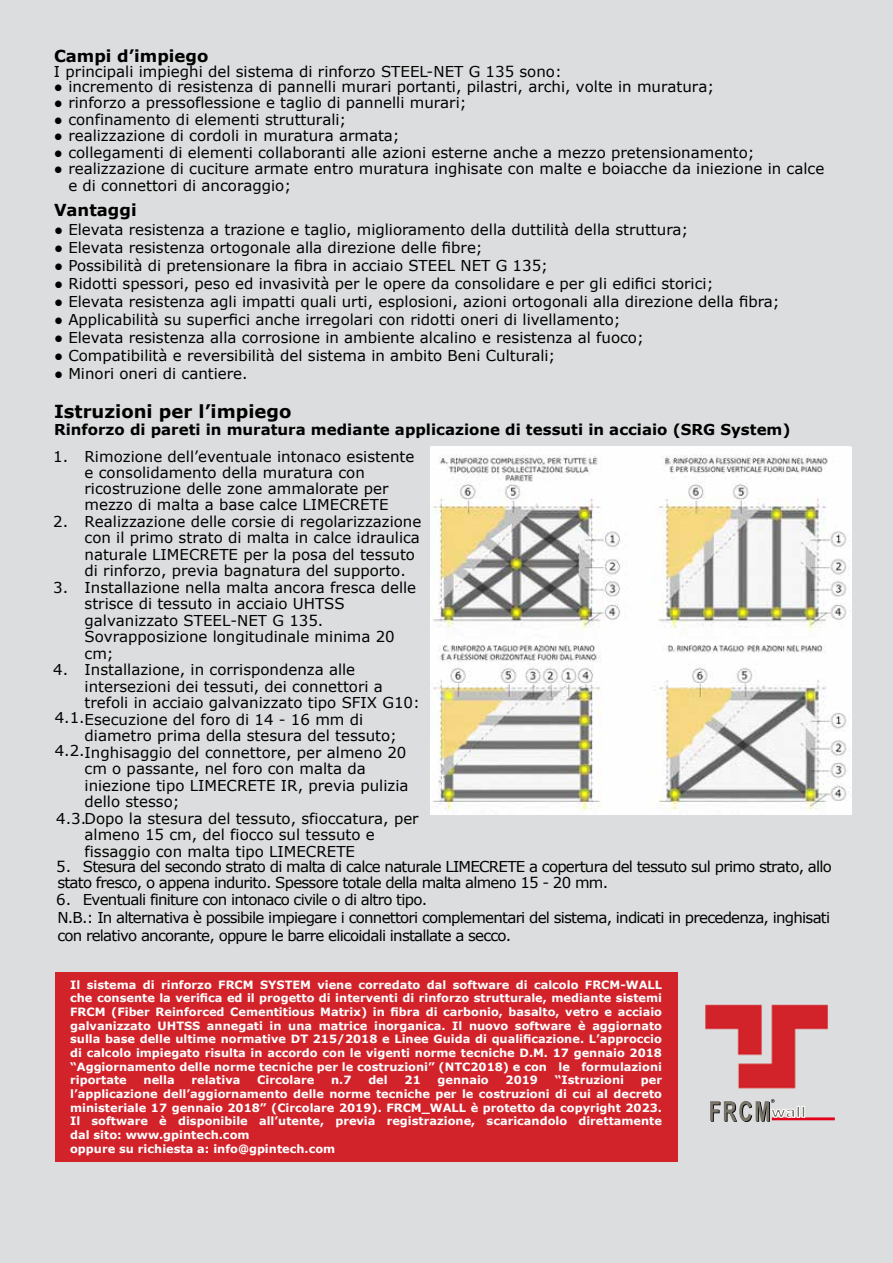
<style>
.page{position:relative;width:893px;height:1263px;background:#dcddde}
.page>*{position:absolute;margin:0;border:0;box-sizing:border-box;transform-origin:0 0}
.t1{font:700 18px "Verdana";color:#000}
.t2{font:700 16.5px "Verdana";color:#000}
.t3{font:15px/16.5px "Verdana";color:#000}
.t4{font:15px/18px "Verdana";letter-spacing:-.05em;color:#000}
.t5{font:700 15px "Verdana";color:#000}
.t6{font:700 11.4px/13.6px "Verdana";color:#fff;text-align:justify}
</style>
<div class="page">
<img style="left:705px;top:1004px;width:123px;height:85px">
<hr style="left:772px;top:1117px;width:63px;height:3px;background:#e2001a">
<svg style="left:710px;top:1099px;width:95px;height:23px"></svg>
<div style="left:55px;top:972px;width:622px;height:190px;background:#d2232b"></div>
<img style="left:431px;top:447px;width:419px;height:368px">
<p class="t2" style="left:54px;top:45px;width:156px">Campi d’impiego</p>
<p class="t3" style="left:54px;top:63px;width:509px">I principali impieghi del sistema di rinforzo STEEL-NET G 135 sono:</p>
<p class="t3" style="left:54px;top:78px;width:662px">● incremento di resistenza di pannelli murari portanti, pilastri, archi, volte in muratura;</p>
<p class="t3" style="left:54px;top:95px;width:414px">● rinforzo a pressoflessione e taglio di pannelli murari;</p>
<p class="t3" style="left:54px;top:111px;width:294px">● confinamento di elementi strutturali;</p>
<p class="t3" style="left:54px;top:128px;width:347px">● realizzazione di cordoli in muratura armata;</p>
<p class="t3" style="left:54px;top:144px;width:702px">● collegamenti di elementi collaboranti alle azioni esterne anche a mezzo pretensionamento;</p>
<p class="t3" style="left:68px;top:161px;width:757px;text-indent:-14px">● realizzazione di cuciture armate entro muratura inghisate con malte e boiacche da iniezione in calce e di connettori di ancoraggio;</p>
<p class="t2" style="left:54px;top:199px;width:84px">Vantaggi</p>
<p class="t3" style="left:54px;top:221px;width:636px">● Elevata resistenza a trazione e taglio, miglioramento della duttilità della struttura;</p>
<p class="t3" style="left:54px;top:239px;width:430px">● Elevata resistenza ortogonale alla direzione delle fibre;</p>
<p class="t3" style="left:54px;top:257px;width:496px">● Possibilità di pretensionare la fibra in acciaio STEEL NET G 135;</p>
<p class="t3" style="left:54px;top:275px;width:661px">● Ridotti spessori, peso ed invasività per le opere da consolidare e per gli edifici storici;</p>
<p class="t3" style="left:54px;top:293px;width:727px">● Elevata resistenza agli impatti quali urti, esplosioni, azioni ortogonali alla direzione della fibra;</p>
<p class="t3" style="left:54px;top:311px;width:568px">● Applicabilità su superfici anche irregolari con ridotti oneri di livellamento;</p>
<p class="t3" style="left:54px;top:329px;width:591px">● Elevata resistenza alla corrosione in ambiente alcalino e resistenza al fuoco;</p>
<p class="t3" style="left:54px;top:347px;width:503px">● Compatibilità e reversibilità del sistema in ambito Beni Culturali;</p>
<p class="t3" style="left:54px;top:365px;width:195px">● Minori oneri di cantiere.</p>
<p class="t1" style="left:54px;top:400px;width:239px">Istruzioni per l’impiego</p>
<p class="t5" style="left:54px;top:419px;width:738px">Rinforzo di pareti in muratura mediante applicazione di tessuti in acciaio (SRG System)</p>
<p class="t3" style="left:85px;top:448px;width:331px;line-height:16px;text-indent:-31px">1. Rimozione dell’eventuale intonaco esistente e consolidamento della muratura con ricostruzione delle zone ammalorate per mezzo di malta a base calce LIMECRETE</p>
<p class="t3" style="left:85px;top:513px;width:338px;text-indent:-31px">2. Realizzazione delle corsie di regolarizzazione con il primo strato di malta in calce idraulica naturale LIMECRETE per la posa del tessuto di rinforzo, previa bagnatura del supporto.</p>
<p class="t3" style="left:85px;top:579px;width:333px;text-indent:-31px">3. Installazione nella malta ancora fresca delle strisce di tessuto in acciaio UHTSS galvanizzato STEEL-NET G 135.<br>Sovrapposizione longitudinale minima 20 cm;</p>
<p class="t3" style="left:85px;top:661px;width:337px;text-indent:-31px">4. Installazione, in corrispondenza alle intersezioni dei tessuti, dei connettori a trefoli in acciaio galvanizzato tipo SFIX G10:</p>
<p class="t3" style="left:85px;top:711px;width:325px;text-indent:-30px">4.1.Esecuzione del foro di 14 - 16 mm di diametro prima della stesura del tessuto; Inghisaggio del connettore, per almeno 20 cm o passante, nel foro con malta da iniezione tipo LIMECRETE IR, previa pulizia dello stesso;</p>
<p class="t3" style="left:55px;top:742px;width:31px">4.2.</p>
<p class="t3" style="left:85px;top:810px;width:336px;text-indent:-28px">4.3.Dopo la stesura del tessuto, sfioccatura, per almeno 15 cm, del fiocco sul tessuto e fissaggio con malta tipo LIMECRETE</p>
<p class="t4" style="left:56px;top:858px;width:777px;line-height:16.5px">5. Stesura del secondo strato di malta di calce naturale LIMECRETE a copertura del tessuto sul primo strato, allo stato fresco, o appena indurito. Spessore totale della malta almeno 15 - 20 mm.</p>
<p class="t4" style="left:56px;top:890px;width:775px">6. Eventuali finiture con intonaco civile o di altro tipo.<br>N.B.: In alternativa è possibile impiegare i connettori complementari del sistema, indicati in precedenza, inghisati con relativo ancorante, oppure le barre elicoidali installate a secco.</p>
<p class="t6" style="left:70px;top:978px;width:593px">Il sistema di rinforzo FRCM SYSTEM viene corredato dal software di calcolo FRCM-WALL che consente la verifica ed il progetto di interventi di rinforzo strutturale, mediante sistemi FRCM (Fiber Reinforced Cementitious Matrix) in fibra di carbonio, basalto, vetro e acciaio galvanizzato UHTSS annegati in una matrice inorganica. Il nuovo software è aggiornato sulla base delle ultime normative DT 215/2018 e Linee Guida di qualificazione. L’approccio di calcolo impiegato risulta in accordo con le vigenti norme tecniche D.M. 17 gennaio 2018 “Aggiornamento delle norme tecniche per le costruzioni” (NTC2018) e con le formulazioni riportate</p>
<p class="t6" style="left:144px;top:1073px;width:33px">nella</p>
<p class="t6" style="left:192px;top:1073px;width:50px">relativa</p>
<p class="t6" style="left:257px;top:1073px;width:59px">Circolare</p>
<p class="t6" style="left:331px;top:1073px;width:22px">n.7</p>
<p class="t6" style="left:368px;top:1073px;width:21px">del</p>
<p class="t6" style="left:405px;top:1073px;width:18px">21</p>
<p class="t6" style="left:438px;top:1073px;width:53px">gennaio</p>
<p class="t6" style="left:506px;top:1073px;width:34px">2019</p>
<p class="t6" style="left:555px;top:1073px;width:71px">“Istruzioni</p>
<p class="t6" style="left:70px;top:1073px;width:593px;text-align:left;text-indent:571px">per l’applicazione dell’aggiornamento delle norme tecniche per le costruzioni di cui al decreto ministeriale 17 gennaio 2018” (Circolare 2019). FRCM_WALL è protetto da copyright 2023.<br>Il software è disponibile all’utente, previa registrazione, scaricandolo direttamente dal sito: www.gpintech.com<br>oppure su richiesta a: info@gpintech.com</p>
</div>
